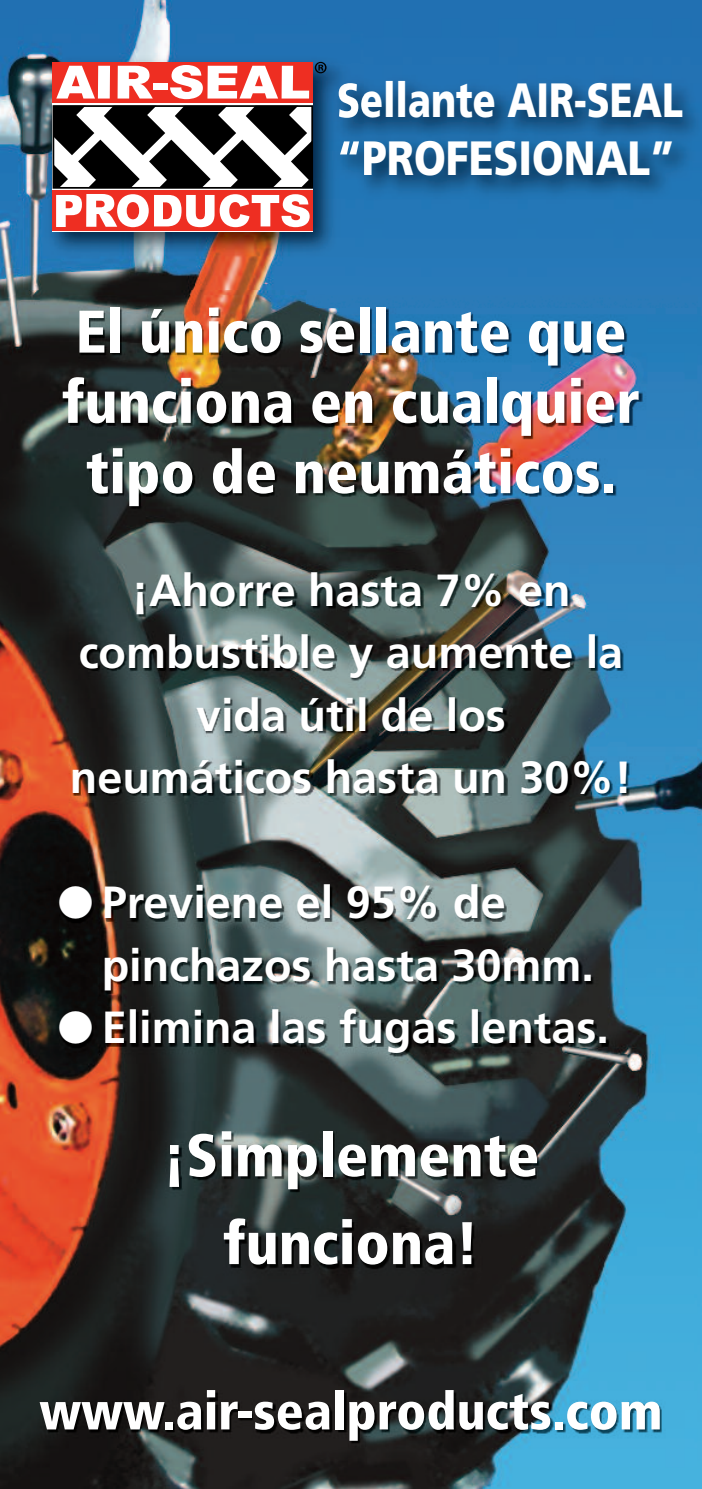
<style>
.page{position:relative;width:702px;height:1489px;background:#fff}
.page>*{position:absolute;margin:0;border:0;box-sizing:border-box;transform-origin:0 0}
.t1{font:900 condensed 60px/70.2px "Frutiger";color:#fff;text-align:center}
.t2{font:900 condensed 52.5px "Frutiger";color:#fff}
.t3{font:900 48px/57.8px "Frutiger";color:#fff;scale:.78 1}
.t4{font:700 45px/62.5px "Frutiger";color:#fff;text-align:center}
</style>
<div class="page">
<img style="left:0;top:0;width:702px;height:1488px">
<img style="left:306px;top:65px;width:396px;height:242px">
<img style="left:12px;top:295px;width:685px;height:1193px">
<div style="left:306px;top:295px;width:391px;height:12px;background:#2b7ab7"></div>
<img style="left:24px;top:25px;width:340px;height:265px">
<img style="left:339px;top:81px;width:25px;height:37px">
<img style="left:340px;top:141px;width:21px;height:16px">
<svg style="left:52px;top:102px;width:261px;height:89px"></svg>
<div style="left:52px;top:62px;width:261px;height:40px;background:#ee2e22"></div>
<div style="left:52px;top:191px;width:261px;height:40px;background:#ee2e22"></div>
<div style="left:98px;top:66px;width:12px;height:32px;background:#fff"></div>
<svg style="left:117px;top:66px;width:36px;height:32px"></svg>
<div style="left:153px;top:83px;width:14px;height:7px;background:#fff"></div>
<svg style="left:56px;top:66px;width:39px;height:32px"></svg>
<svg style="left:170px;top:65px;width:139px;height:34px"></svg>
<svg style="left:56px;top:194px;width:158px;height:33px"></svg>
<svg style="left:220px;top:194px;width:89px;height:33px"></svg>
<svg style="left:56px;top:108px;width:254px;height:78px"></svg>
<div style="left:53px;top:105px;width:260px;height:84px;border:2px solid #000"></div>
<svg style="left:315px;top:62px;width:11px;height:11px"></svg>
<p class="t3" style="left:337px;top:75px;width:445px">Sellante AIR-SEAL “PROFESIONAL”</p>
<h1 class="t1" style="left:62px;top:301px;width:579px">El único sellante que funciona en cualquier tipo de neumáticos.</h1>
<p class="t4" style="left:70px;top:562px;width:563px">¡Ahorre hasta 7% en combustible y aumente la vida útil de los neumáticos hasta un 30%!</p>
<p class="t4" style="left:102px;top:875px;width:493px;text-align:left;text-indent:-44px">● Previene el 95% de pinchazos hasta 30mm.</p>
<p class="t4" style="left:58px;top:1000px;width:552px">● Elimina las fugas lentas.</p>
<h1 class="t1" style="left:163px;top:1116px;width:378px;line-height:87.8px">¡Simplemente funciona!</h1>
<p class="t2" style="left:39px;top:1389px;width:624px">www.air-sealproducts.com</p>
</div>
